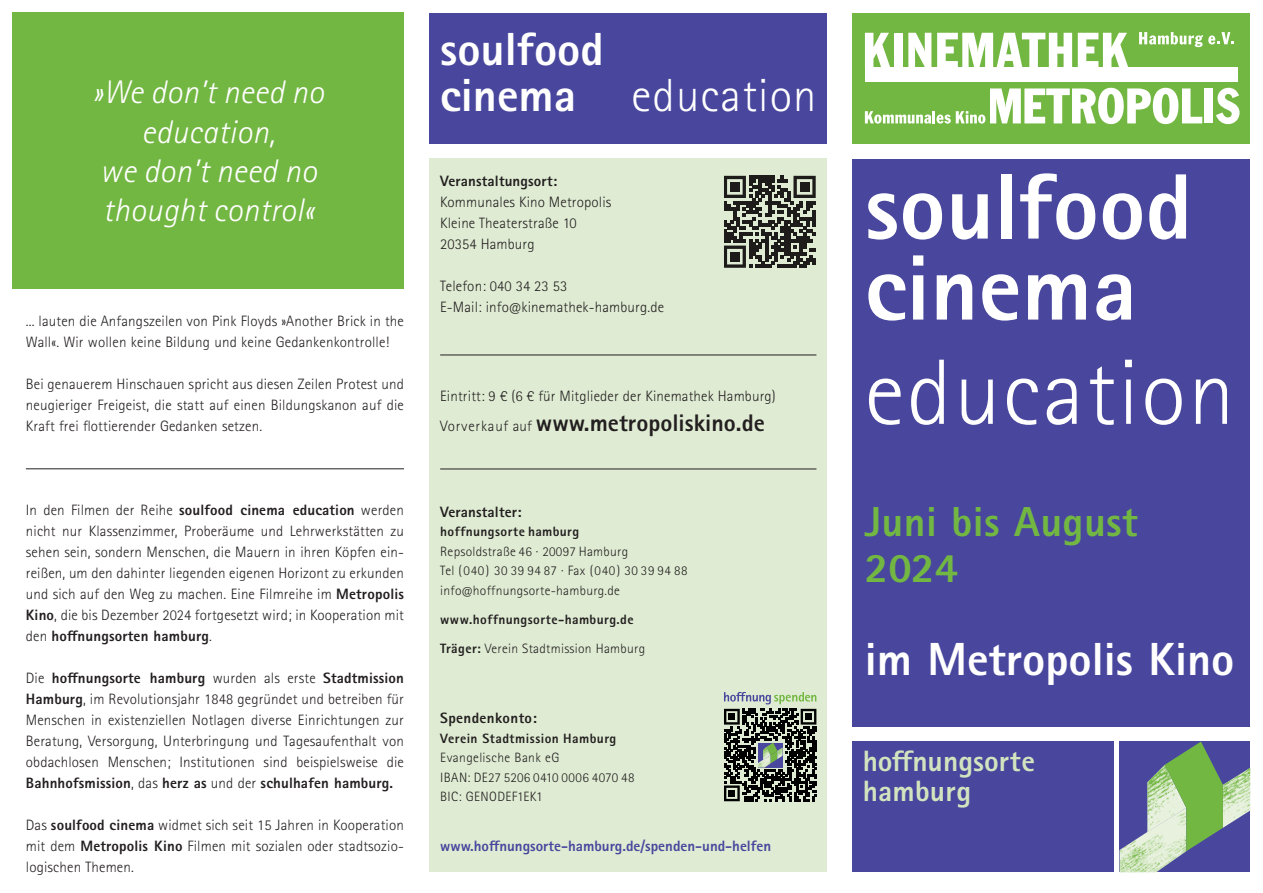
<style>
.page{position:relative;width:1263px;height:893px;background:#fff}
.page>*{position:absolute;margin:0;border:0;box-sizing:border-box;transform-origin:0 0}
.t1{font:800 93px/81px "Rotis Sans Serif Pro";color:#fff}
.t2{font:300 93px "Rotis Sans Serif Pro";letter-spacing:.025em;color:#fff}
.t3{font:800 46.5px/46.5px "Rotis Sans Serif Pro";color:#fff}
.t4{font:800 42px/46.5px "Rotis Sans Serif Pro";letter-spacing:.01em;color:#73b743}
.t5{font:italic 300 32.7px/39.5px "Rotis Sans Serif Pro";letter-spacing:.01em;color:#fff;text-align:center}
.t6{font:800 29.4px/29.4px "Rotis Sans Serif Pro";letter-spacing:.005em;color:#d2e4bf}
.t7{font:800 24px "Rotis Sans Serif Pro";color:#231f20}
.t8{font:300 15px/21px "Rotis Sans Serif Pro";letter-spacing:.01em;color:#231f20;text-align:justify}
.t9{font:800 15px "Rotis Sans Serif Pro";color:#48479d}
.t10{font:800 15px "Rotis Sans Serif Pro";letter-spacing:.01em;color:#231f20}
.t11{font:300 13.5px/19.5px "Rotis Sans Serif Pro";letter-spacing:.02em;color:#231f20}
.t12{font:800 13.5px/29.2px "Rotis Sans Serif Pro";letter-spacing:.03em;color:#231f20}
.s1{font-weight:800}
.s2{font-weight:300}
.s3{font-weight:300;font-size:15px}
</style>
<div class="page">
<div style="left:13px;top:13px;width:391px;height:276px;background:#73b743"></div>
<div style="left:853px;top:159px;width:397px;height:568px;background:#48479d"></div>
<div style="left:429px;top:13px;width:398px;height:130px;background:#48479d"></div>
<div style="left:429px;top:158px;width:398px;height:714px;background:#dfecd3"></div>
<hr style="left:26px;top:468px;width:378px;height:1px;background:#231f20">
<hr style="left:440px;top:355px;width:376px;height:1px;background:#231f20">
<hr style="left:440px;top:469px;width:376px;height:1px;background:#231f20">
<div style="left:853px;top:742px;width:261px;height:130px;background:#48479d"></div>
<svg style="left:1119px;top:742px;width:131px;height:130px;background:#7b9094"></svg>
<div style="left:853px;top:13px;width:397px;height:130px;background:#73b743"></div>
<svg style="left:865px;top:33px;width:25px;height:34px"></svg>
<div style="left:894px;top:33px;width:9px;height:35px;background:#fff"></div>
<svg style="left:908px;top:33px;width:23px;height:34px"></svg>
<svg style="left:937px;top:33px;width:135px;height:34px"></svg>
<svg style="left:1078px;top:33px;width:50px;height:34px"></svg>
<div style="left:1204px;top:88px;width:9px;height:35px;background:#fff"></div>
<svg style="left:1216px;top:88px;width:23px;height:36px"></svg>
<svg style="left:1139px;top:32px;width:95px;height:15px"></svg>
<svg style="left:865px;top:88px;width:337px;height:36px"></svg>
<div style="left:865px;top:67px;width:372px;height:15px;background:#fff"></div>
<svg style="left:724px;top:176px;width:92px;height:92px"></svg>
<div style="left:730px;top:182px;width:10px;height:10px;background:#231f20"></div>
<div style="left:800px;top:182px;width:9px;height:10px;background:#231f20"></div>
<div style="left:730px;top:252px;width:10px;height:9px;background:#231f20"></div>
<svg style="left:724px;top:692px;width:92px;height:109px"></svg>
<h3 class="t5" style="left:93px;top:73px;width:232px">»We don’t need no education,<br>we don’t need no thought control«</h3>
<p class="t8" style="left:26px;top:310px;width:379px">... lauten die Anfangszeilen von Pink Floyds »Another Brick in the<br>Wall«. Wir wollen keine Bildung und keine Gedankenkontrolle!</p>
<p class="t8" style="left:26px;top:373px;width:380px">Bei genauerem Hinschauen spricht aus diesen Zeilen Protest und neugieriger Freigeist, die statt auf einen Bildungskanon auf die Kraft frei flottierender Gedanken setzen.</p>
<p class="t8" style="left:26px;top:499px;width:380px">In den Filmen der Reihe <span class="s1">soulfood cinema education</span> werden nicht nur Klassenzimmer, Proberäume und Lehrwerkstätten zu sehen sein, sondern Menschen, die Mauern in ihren Köpfen ein&shy;reißen, um den dahinter liegenden eigenen Horizont zu erkunden und sich auf den Weg zu machen. Eine Filmreihe im <span class="s1">Metropolis Kino</span>, die bis Dezember 2024 fortgesetzt wird; in Kooperation mit den <span class="s1">hoffnungsorten hamburg</span>.</p>
<p class="t8" style="left:26px;top:667px;width:380px">Die <span class="s1">hoffnungsorte hamburg</span> wurden als erste <span class="s1">Stadtmission Hamburg</span>, im Revolutionsjahr 1848 gegründet und betreiben für Menschen in existenziellen Notlagen diverse Einrichtungen zur Beratung, Versorgung, Unterbringung und Tagesaufenthalt von obdachlosen Menschen; Institutionen sind beispielsweise die <span class="s1">Bahnhofsmission</span>, das <span class="s1">herz as</span> und der <span class="s1">schulhafen hamburg.</span></p>
<p class="t8" style="left:26px;top:814px;width:380px">Das <span class="s1">soulfood cinema</span> widmet sich seit 15 Jahren in Kooperation mit dem <span class="s1">Metropolis Kino</span> Filmen mit sozialen oder stadtsozio&shy;logischen Themen.</p>
<h2 class="t3" style="left:440px;top:25px;width:378px">soulfood<br>cinema <span class="s2">education</span></h2>
<p class="t10" style="left:440px;top:172px;width:118px">Veranstaltungsort:</p>
<p class="t8" style="left:440px;top:192px;width:173px;text-align:left">Kommunales Kino Metropolis<br>Kleine Theaterstraße 10<br>20354 Hamburg</p>
<p class="t8" style="left:440px;top:276px;width:225px">Telefon: 040 34 23 53<br>E-Mail: info@kinemathek-hamburg.de</p>
<p class="t8" style="left:440px;top:386px;width:337px">Eintritt: 9 € (6 € für Mitglieder der Kinemathek Hamburg)</p>
<h3 class="t7" style="left:440px;top:407px;width:326px"><span class="s3">Vorverkauf auf</span> www.metropoliskino.de</h3>
<p class="t10" style="left:440px;top:502px;width:83px">Veranstalter:</p>
<p class="t12" style="left:440px;top:517px;width:141px">hoffnungsorte hamburg</p>
<p class="t11" style="left:440px;top:542px;width:249px">Repsoldstraße 46 · 20097 Hamburg<br>Tel (040) 30 39 94 87 · Fax (040) 30 39 94 88 info@hoffnungsorte-hamburg.de</p>
<p class="t12" style="left:440px;top:604px;width:206px">www.hoffnungsorte-hamburg.de<br>Träger: <span class="s2">Verein Stadtmission Hamburg</span></p>
<p class="t10" style="left:440px;top:709px;width:98px">Spendenkonto:</p>
<p class="t12" style="left:440px;top:723px;width:178px">Verein Stadtmission Hamburg</p>
<p class="t11" style="left:440px;top:748px;width:196px">Evangelische Bank eG<br>IBAN: DE27 5206 0410 0006 4070 48<br>BIC: GENODEF1EK1</p>
<p class="t9" style="left:440px;top:836px;width:332px">www.hoffnungsorte-hamburg.de/spenden-und-helfen</p>
<h1 class="t1" style="left:865px;top:165px;width:329px">soulfood cinema</h1>
<h1 class="t2" style="left:865px;top:339px;width:371px">education</h1>
<h3 class="t4" style="left:865px;top:497px;width:274px">Juni bis August<br>2024</h3>
<h2 class="t3" style="left:865px;top:635px;width:371px">im Metropolis Kino</h2>
<h3 class="t6" style="left:863px;top:746px;width:174px">hoffnungsorte hamburg</h3>
</div>
